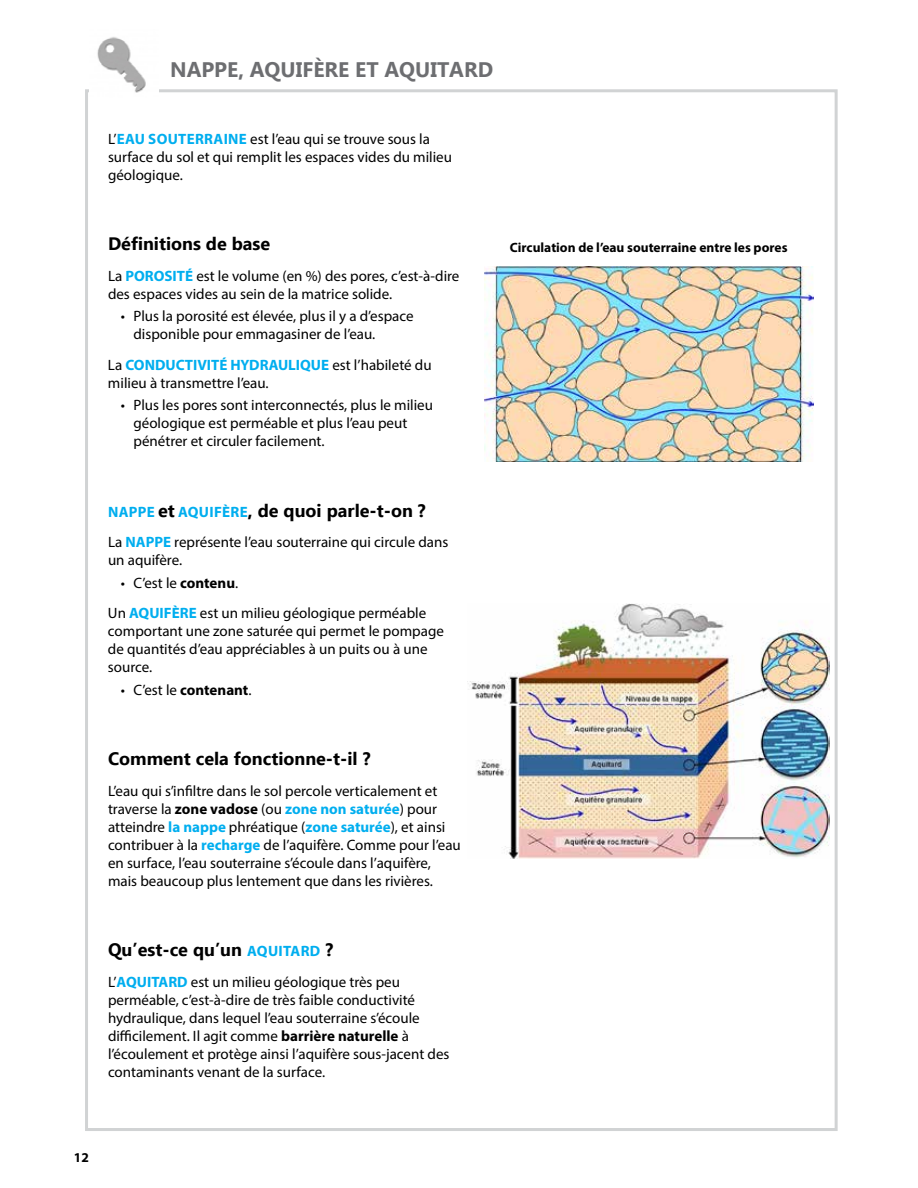
<style>
.page{position:relative;width:918px;height:1188px;background:#fff}
.page>*{position:absolute;margin:0;border:0;box-sizing:border-box;transform-origin:0 0}
.t1{font:700 21px "Ebrima";color:#6d6e71}
.t2{font:700 18px "Ebrima";color:#000}
.t3{font:15px/18px "Myriad Pro";color:#000}
.t4{font:700 13.5px "Myriad Pro";color:#000}
.s1{font-weight:700;color:#00aeef}
.s2{font-family:"Myriad Pro";font-size:15px;color:#00aeef}
.s3{font-weight:700}
</style>
<div class="page">
<img style="left:97px;top:37px;width:49px;height:56px">
<img style="left:468px;top:604px;width:362px;height:254px">
<img style="left:484px;top:266px;width:329px;height:196px">
<h1 class="t1" style="left:170px;top:54px;width:325px">NAPPE, AQUIFÈRE ET AQUITARD</h1>
<p class="t3" style="left:108px;top:130px;width:346px">L’<span class="s1">EAU SOUTERRAINE</span> est l’eau qui se trouve sous la surface du sol et qui remplit les espaces vides du milieu géologique.</p>
<p class="t2" style="left:108px;top:231px;width:164px">Définitions de base</p>
<p class="t3" style="left:108px;top:267px;width:353px">La <span class="s1">POROSITÉ</span> est le volume (en %) des pores, c’est-à-dire des espaces vides au sein de la matrice solide.</p>
<p class="t3" style="left:134px;top:307px;width:282px;text-indent:-13px">• Plus la porosité est élevée, plus il y a d’espace disponible pour emmagasiner de l’eau.</p>
<p class="t3" style="left:108px;top:356px;width:325px">La <span class="s1">CONDUCTIVITÉ HYDRAULIQUE</span> est l’habileté du milieu à transmettre l’eau.</p>
<p class="t3" style="left:133px;top:396px;width:301px;text-indent:-13px">• Plus les pores sont interconnectés, plus le milieu géologique est perméable et plus l’eau peut pénétrer et circuler facilement.</p>
<p class="t4" style="left:510px;top:239px;width:279px">Circulation de l’eau souterraine entre les pores</p>
<p class="t2" style="left:108px;top:497px;width:319px"><span class="s2">NAPPE</span> et <span class="s2">AQUIFÈRE</span>, de quoi parle-t-on ?</p>
<p class="t3" style="left:108px;top:533px;width:342px">La <span class="s1">NAPPE</span> représente l’eau souterraine qui circule dans un aquifère.</p>
<p class="t3" style="left:108px;top:567px;width:320px;line-height:30.8px;text-indent:13px">• C’est le <span class="s3">contenu</span>.<br>Un <span class="s1">AQUIFÈRE</span> est un milieu géologique perméable</p>
<p class="t3" style="left:108px;top:622px;width:337px">comportant une zone saturée qui permet le pompage de quantités d’eau appréciables à un puits ou à une source.</p>
<p class="t3" style="left:121px;top:680px;width:132px">• C’est le <span class="s3">contenant</span>.</p>
<p class="t2" style="left:108px;top:745px;width:264px">Comment cela fonctionne-t-il ?</p>
<p class="t3" style="left:108px;top:782px;width:354px">L’eau qui s’infiltre dans le sol percole verticalement et traverse la <span class="s3">zone vadose</span> (ou <span class="s1">zone non saturée</span>) pour atteindre <span class="s1">la nappe</span> phréatique (<span class="s1">zone saturée</span>), et ainsi contribuer à la <span class="s1">recharge</span> de l’aquifère. Comme pour l’eau en surface, l’eau souterraine s’écoule dans l’aquifère, mais beaucoup plus lentement que dans les rivières.</p>
<p class="t2" style="left:108px;top:936px;width:227px">Qu’est-ce qu’un <span class="s2">AQUITARD</span> ?</p>
<p class="t3" style="left:108px;top:973px;width:343px">L’<span class="s1">AQUITARD</span> est un milieu géologique très peu perméable, c’est-à-dire de très faible conductivité hydraulique, dans lequel l’eau souterraine s’écoule difficilement. Il agit comme <span class="s3">barrière naturelle</span> à l’écoulement et protège ainsi l’aquifère sous-jacent des contaminants venant de la surface.</p>
<p class="t4" style="left:74px;top:1149px;width:16px">12</p>
</div>
